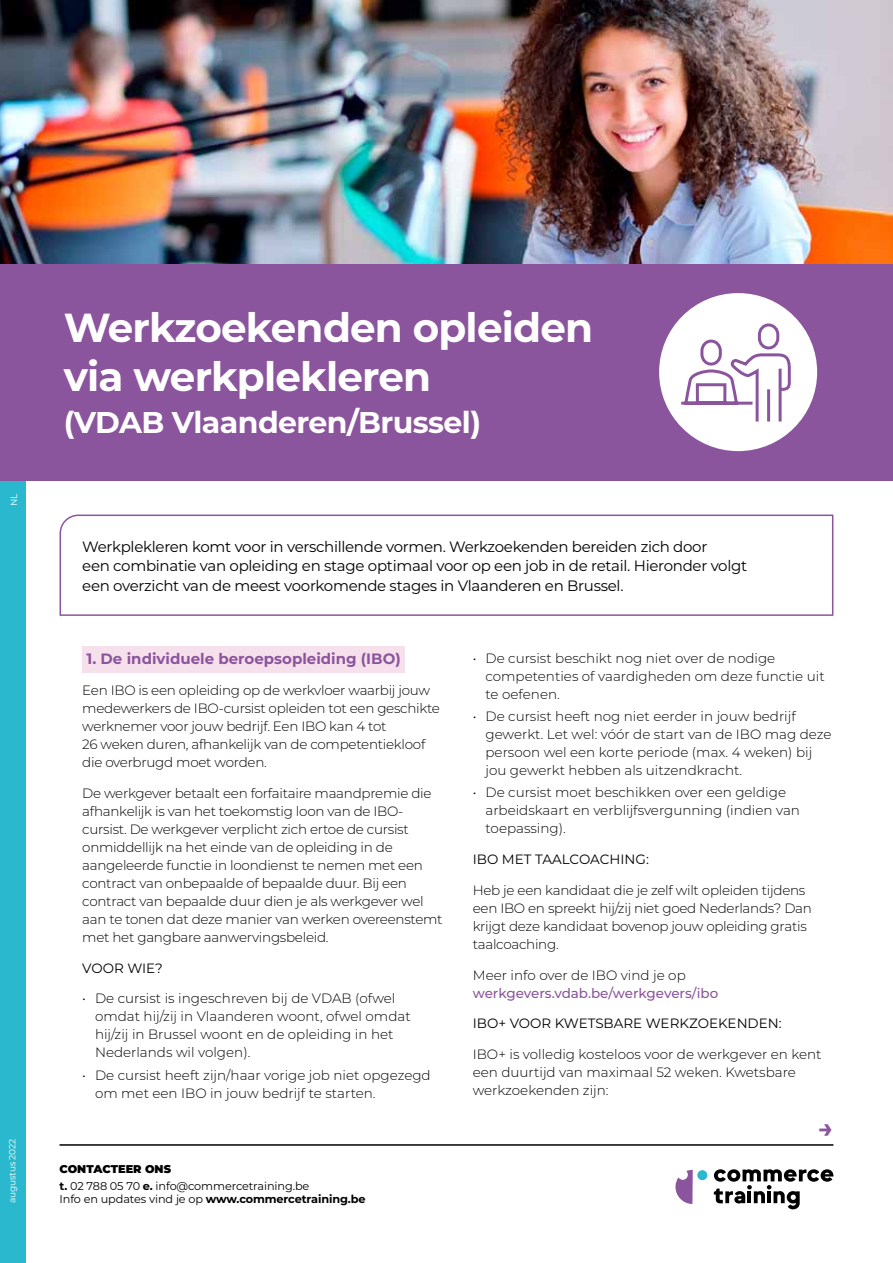
<style>
.page{position:relative;width:893px;height:1263px;background:#fff}
.page>*{position:absolute;margin:0;border:0;box-sizing:border-box;transform-origin:0 0}
.t1{font:700 40.5px/49.5px "Montserrat";letter-spacing:-.02em;color:#fff}
.t2{font:700 30px "Montserrat";letter-spacing:-.02em;color:#fff}
.t3{font:700 25.5px "Montserrat";color:#8b559d}
.t4{font:15px/19.5px "Montserrat";letter-spacing:-.02em;color:#000}
.t5{font:700 15px "Montserrat";color:#8b559d}
.t6{font:300 13.5px/18px "Montserrat";letter-spacing:-.02em;color:#000}
.t7{font:300 13.5px/18px "Montserrat";color:#000}
.t8{font:13.5px "Montserrat";color:#000}
.t9{font:500 13.5px "Montserrat";letter-spacing:-.005em;color:#8b559d}
.t10{font:11.25px/16.2px "Montserrat";letter-spacing:-.01em;color:#000}
.t11{font:700 11.25px "Montserrat";letter-spacing:-.01em;color:#000}
.t12{font:9px "Montserrat";letter-spacing:-.01em;color:#fff}
.s1{font-weight:900}
.s2{font-weight:700}
.s3{font-weight:400}
</style>
<div class="page">
<img style="left:0;top:0;width:893px;height:264px">
<div style="left:0;top:450px;width:25px;height:813px;background:#29b8ce"></div>
<hr style="left:60px;top:1144px;width:773px;height:2px;background:#000">
<svg style="left:59px;top:514px;width:775px;height:102px"></svg>
<div style="left:82px;top:646px;width:323px;height:26px;background:#f6e0ec"></div>
<div style="left:0;top:264px;width:893px;height:216px;background:#8b559d"></div>
<div style="left:659px;top:293px;width:158px;height:158px;background:#fff;border-radius:50%"></div>
<svg style="left:678px;top:323px;width:113px;height:101px"></svg>
<svg style="left:675px;top:1170px;width:18px;height:34px"></svg>
<div style="left:697px;top:1170px;width:10px;height:10px;background:#29b8ce;border-radius:50%"></div>
<svg style="left:714px;top:1169px;width:120px;height:40px"></svg>
<p class="t12" style="left:8px;top:506px;width:14px;rotate:-90deg">NL</p>
<p class="t12" style="left:6px;top:1203px;width:66px;rotate:-90deg">augustus 2022</p>
<h1 class="t1" style="left:64px;top:301px;width:531px">Werkzoekenden opleiden via werkplekleren</h1>
<h2 class="t2" style="left:64px;top:401px;width:419px">(VDAB Vlaanderen/Brussel)</h2>
<p class="t4" style="left:82px;top:536px;width:666px">Werkplekleren komt voor in verschillende vormen. Werkzoekenden bereiden zich door<br>een combinatie van opleiding en stage optimaal voor op een job in de retail. Hieronder volgt een overzicht van de meest voorkomende stages in Vlaanderen en Brussel.</p>
<p class="t5" style="left:87px;top:648px;width:316px">1. De individuele beroepsopleiding (IBO)</p>
<p class="t6" style="left:82px;top:681px;width:359px">Een IBO is een opleiding op de werkvloer waarbij jouw medewerkers de IBO-cursist opleiden tot een geschikte werknemer voor jouw bedrijf. Een IBO kan 4 tot<br>26 weken duren, afhankelijk van de competentiekloof die overbrugd moet worden.</p>
<p class="t6" style="left:82px;top:784px;width:362px">De werkgever betaalt een forfaitaire maandpremie die afhankelijk is van het toekomstig loon van de IBO&shy;cursist. De werkgever verplicht zich ertoe de cursist onmiddellijk na het einde van de opleiding in de aangeleerde functie in loondienst te nemen met een contract van onbepaalde of bepaalde duur. Bij een contract van bepaalde duur dien je als werkgever wel aan te tonen dat deze manier van werken overeenstemt met het gangbare aanwervingsbeleid.</p>
<p class="t8" style="left:82px;top:958px;width:82px">VOOR WIE?</p>
<p class="t7" style="left:95px;top:989px;width:317px;text-indent:-13px">• De cursist is ingeschreven bij de VDAB (ofwel omdat hij/zij in Vlaanderen woont, ofwel omdat hij/zij in Brussel woont en de opleiding in het Nederlands wil volgen).</p>
<p class="t7" style="left:95px;top:1065px;width:337px;text-indent:-13px">• De cursist heeft zijn/haar vorige job niet opgezegd om met een IBO in jouw bedrijf te starten.</p>
<p class="t10" style="left:60px;top:1161px;width:251px"><span class="s1">CONTACTEER ONS<br></span><span class="s2">t.</span> 02 788 05 70 <span class="s2">e.</span> info@commercetraining.be</p>
<p class="t11" style="left:60px;top:1191px;width:307px"><span class="s3">Info en updates vind je op</span> www.commercetraining.be</p>
<p class="t7" style="left:485px;top:649px;width:341px;text-indent:-13px">• De cursist beschikt nog niet over de nodige competenties of vaardigheden om deze functie uit te oefenen.</p>
<p class="t7" style="left:485px;top:707px;width:348px;text-indent:-13px">• De cursist heeft nog niet eerder in jouw bedrijf gewerkt. Let wel: vóór de start van de IBO mag deze persoon wel een korte periode (max. 4 weken) bij jou gewerkt hebben als uitzendkracht.</p>
<p class="t7" style="left:485px;top:783px;width:316px;text-indent:-13px">• De cursist moet beschikken over een geldige arbeidskaart en verblijfsvergunning (indien van toepassing).</p>
<p class="t8" style="left:473px;top:850px;width:178px">IBO MET TAALCOACHING:</p>
<p class="t6" style="left:473px;top:881px;width:341px">Heb je een kandidaat die je zelf wilt opleiden tijdens een IBO en spreekt hij/zij niet goed Nederlands? Dan krijgt deze kandidaat bovenop jouw opleiding gratis taalcoaching.</p>
<p class="t7" style="left:473px;top:965px;width:215px">Meer info over de IBO vind je op</p>
<p class="t9" style="left:473px;top:983px;width:247px">werkgevers.vdab.be/werkgevers/ibo</p>
<p class="t8" style="left:473px;top:1014px;width:310px">IBO+ VOOR KWETSBARE WERKZOEKENDEN:</p>
<p class="t7" style="left:473px;top:1045px;width:350px">IBO+ is volledig kosteloos voor de werkgever en kent een duurtijd van maximaal 52 weken. Kwetsbare werkzoekenden zijn:</p>
<h3 class="t3" style="left:818px;top:1109px;width:17px">→</h3>
</div>
